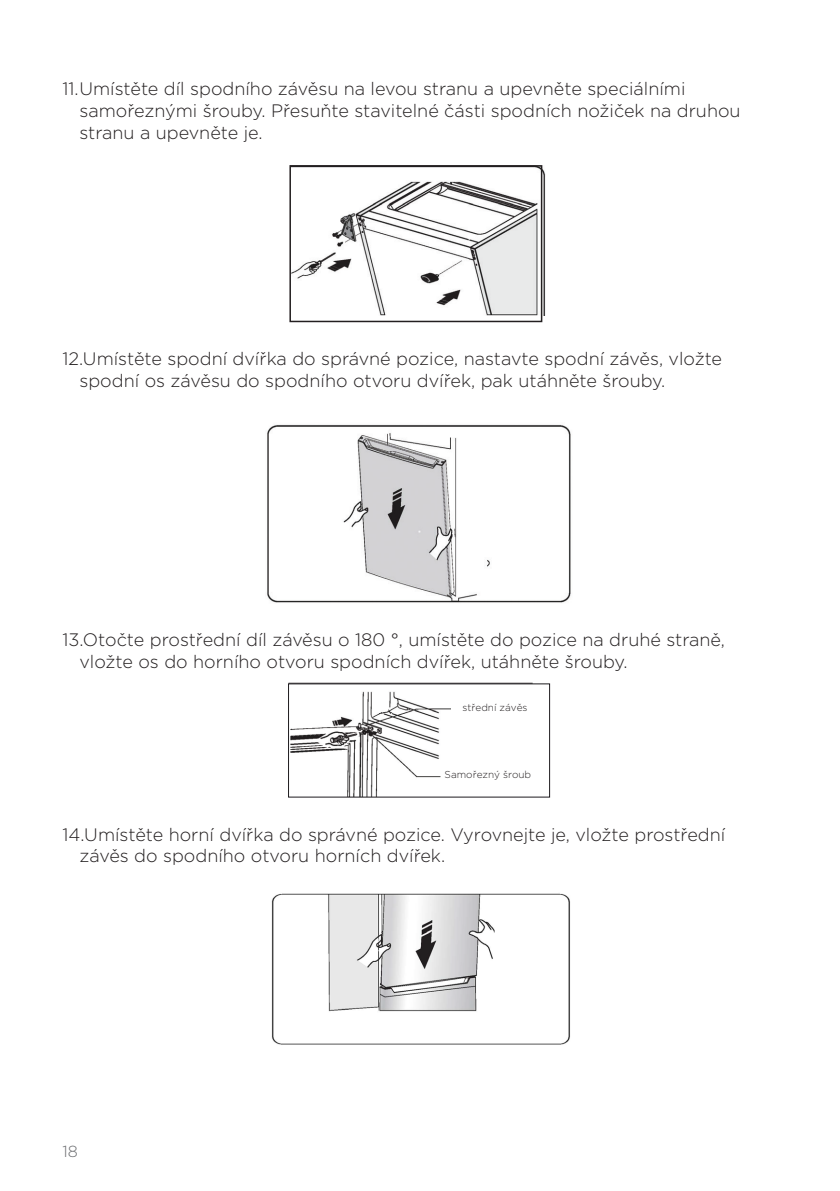
<style>
.page{position:relative;width:840px;height:1191px;background:#fff}
.page>*{position:absolute;margin:0;border:0;box-sizing:border-box;transform-origin:0 0}
.seznam{font:300 18px/21.6px "Gotham";color:#231f20}
.t1{font:300 16px "Gotham";color:#6c6d70}
.besedilo{font:300 10px "Gotham";color:#231f20}
</style>
<div class="page">
<img style="left:292px;top:166px;width:253px;height:150px">
<div style="left:289px;top:165px;width:253px;height:157px;border:2px solid #231f20"></div>
<img style="left:267px;top:424px;width:304px;height:179px">
<img style="left:288px;top:682px;width:244px;height:113px">
<div style="left:450px;top:695px;width:82px;height:27px;background:#fff"></div>
<div style="left:288px;top:683px;width:261px;height:114px;border:1px solid #1d1a1e"></div>
<img style="left:271px;top:893px;width:299px;height:152px">
<p class="seznam" style="left:79px;top:78px;width:662px;text-indent:-17px">11.Umístěte díl spodního závěsu na levou stranu a upevněte speciálními samořeznými šrouby. Přesuňte stavitelné části spodních nožiček na druhou stranu a upevněte je.</p>
<p class="seznam" style="left:79px;top:348px;width:643px;text-indent:-17px">12.Umístěte spodní dvířka do správné pozice, nastavte spodní závěs, vložte spodní os závěsu do spodního otvoru dvířek, pak utáhněte šrouby.</p>
<p class="seznam" style="left:79px;top:628px;width:646px;text-indent:-17px">13.Otočte prostřední díl závěsu o 180 °, umístěte do pozice na druhé straně, vložte os do horního otvoru spodních dvířek, utáhněte šrouby.</p>
<p class="besedilo" style="left:462px;top:701px;width:66px">střední závěs</p>
<p class="besedilo" style="left:444px;top:767px;width:88px">Samořezný šroub</p>
<p class="seznam" style="left:79px;top:823px;width:647px;text-indent:-17px">14.Umístěte horní dvířka do správné pozice. Vyrovnejte je, vložte prostřední závěs do spodního otvoru horních dvířek.</p>
<p class="t1" style="left:62px;top:1140px;width:17px">18</p>
</div>
